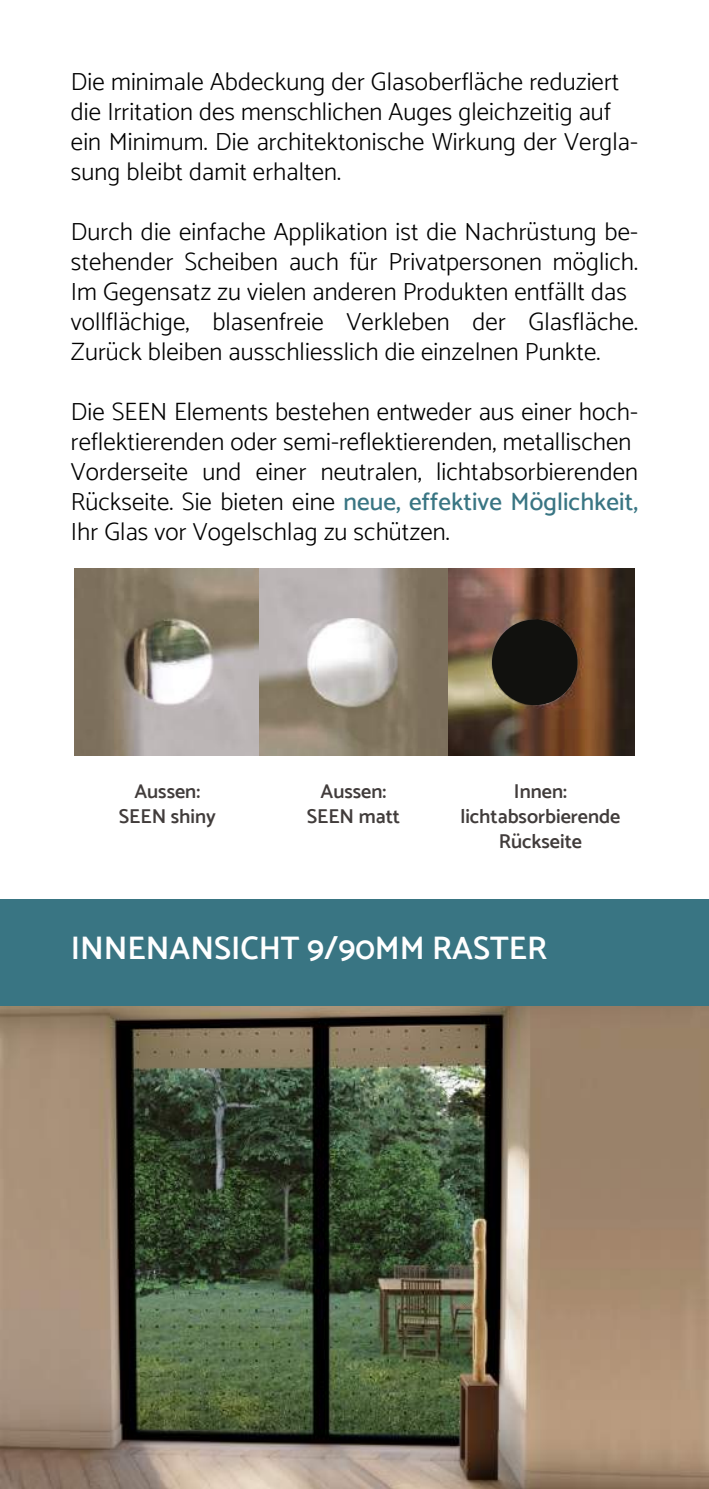
<style>
.page{position:relative;width:709px;height:1489px;background:#fff}
.page>*{position:absolute;margin:0;border:0;box-sizing:border-box;transform-origin:0 0}
.t1{font:600 32.5px "Catamaran";color:#fff}
.t2{font:300 25px/30px "Catamaran";letter-spacing:.005em;color:#000}
.t3{font:600 20px/25px "Catamaran";color:#413c3b;text-align:center}
.s1{font-weight:500;color:#397583}
</style>
<div class="page">
<img style="left:0;top:1005px;width:709px;height:483px">
<div style="left:0;top:898px;width:709px;height:107px;background:#397583"></div>
<img style="left:447px;top:568px;width:187px;height:187px">
<div style="left:492px;top:619px;width:85px;height:86px;background:#11110e;border-radius:50%"></div>
<img style="left:259px;top:568px;width:188px;height:187px">
<img style="left:74px;top:568px;width:185px;height:187px">
<p class="t2" style="left:71px;top:66px;width:568px">Die minimale Abdeckung der Glasoberfläche reduziert die Irritation des menschlichen Auges gleichzeitig auf ein Minimum. Die architektonische Wirkung der Vergla&shy;sung bleibt damit erhalten.</p>
<p class="t2" style="left:71px;top:216px;width:568px">Durch die einfache Applikation ist die Nachrüstung be&shy;stehender Scheiben auch für Privatpersonen möglich.<br>Im Gegensatz zu vielen anderen Produkten entfällt das vollflächige, blasenfreie Verkleben der Glasfläche.<br>Zurück bleiben ausschliesslich die einzelnen Punkte.</p>
<p class="t2" style="left:71px;top:396px;width:568px">Die SEEN Elements bestehen entweder aus einer hoch&shy;reflektierenden oder semi-reflektierenden, metallischen Vorderseite und einer neutralen, lichtabsorbierenden Rückseite. Sie bieten eine <span class="s1">neue, effektive Möglichkeit, </span>Ihr Glas vor Vogelschlag zu schützen.</p>
<p class="t3" style="left:119px;top:778px;width:99px">Aussen:<br>SEEN shiny</p>
<p class="t3" style="left:307px;top:778px;width:95px">Aussen:<br>SEEN matt</p>
<p class="t3" style="left:460px;top:778px;width:162px">Innen: lichtabsorbierende<br>Rückseite</p>
<h1 class="t1" style="left:71px;top:929px;width:478px">INNENANSICHT 9/90MM RASTER</h1>
</div>
